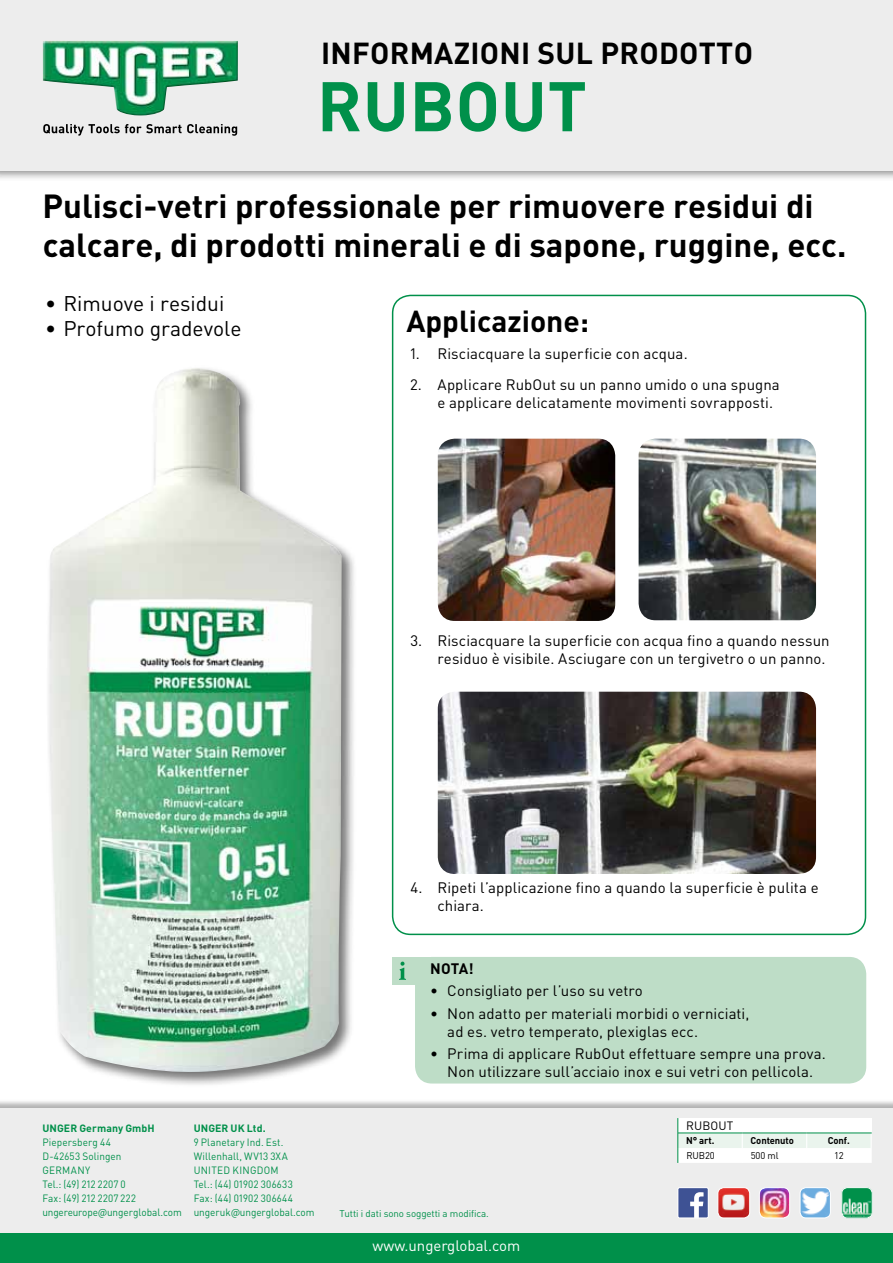
<style>
.page{position:relative;width:893px;height:1263px;background:#fff}
.page>*{position:absolute;margin:0;border:0;box-sizing:border-box;transform-origin:0 0}
.t1{font:700 69px "DIN Pro";letter-spacing:.01em;color:#00904a}
.t2{font:700 33px/39.6px "DIN Pro";color:#000}
.t3{font:700 30px "DIN Pro";letter-spacing:.01em;color:#000}
.t4{font:21px "DIN Pro";color:#000}
.t5{font:15px/18px "DIN Pro";letter-spacing:.005em;color:#000}
.t6{font:15px "DIN Pro";color:#fff}
.t7{font:700 15px "DIN Pro";color:#000}
.t8{font:12px "DIN Pro";letter-spacing:.01em;color:#000}
.t9{font:10.5px/14px "DIN Pro";letter-spacing:.01em;color:#00904a;scale:.95 1}
.t10{font:700 10.5px "DIN Pro";letter-spacing:.01em;color:#00904a}
.t11{font:9.75px "DIN Pro";letter-spacing:-.01em;color:#00904a}
.t12{font:700 9.75px "DIN Pro";letter-spacing:-.01em;color:#000}
.t13{font:9.75px "DIN Pro";letter-spacing:-.01em;color:#000}
</style>
<div class="page">
<div style="left:0;top:1099px;width:893px;height:136px;background:#000;opacity:.3"></div>
<div style="left:0;top:1108px;width:893px;height:126px;background:#ededed"></div>
<div style="left:0;top:0;width:893px;height:182px;background:#000;opacity:.5"></div>
<div style="left:0;top:0;width:893px;height:170px;background:#ededed"></div>
<img style="left:43px;top:41px;width:195px;height:74px">
<svg style="left:43px;top:124px;width:194px;height:12px"></svg>
<div style="left:0;top:1233px;width:893px;height:30px;background:#00904a"></div>
<svg style="left:678px;top:1118px;width:194px;height:45px"></svg>
<div style="left:46px;top:365px;width:311px;height:722px;background:#000;opacity:.54"></div>
<img style="left:46px;top:368px;width:296px;height:707px">
<div style="left:415px;top:957px;width:451px;height:126px;background:#beddc7;border-radius:17px"></div>
<div style="left:392px;top:957px;width:38px;height:27px;background:#beddc7"></div>
<svg style="left:399px;top:961px;width:7px;height:19px"></svg>
<div style="left:392px;top:295px;width:474px;height:640px;border:2px solid #00904a;border-radius:18px"></div>
<img style="left:438px;top:439px;width:177px;height:182px">
<img style="left:639px;top:439px;width:177px;height:181px">
<img style="left:438px;top:692px;width:378px;height:182px">
<svg style="left:680px;top:1189px;width:26px;height:27px"></svg>
<div style="left:678px;top:1187px;width:30px;height:31px;border:1px solid #fff;border-radius:2px"></div>
<img style="left:719px;top:1189px;width:31px;height:29px">
<div style="left:717px;top:1187px;width:33px;height:31px;border:1px solid #fff;border-radius:6px"></div>
<img style="left:760px;top:1189px;width:29px;height:29px">
<div style="left:759px;top:1187px;width:31px;height:31px;border:1px solid #fff;border-radius:7px"></div>
<img style="left:800px;top:1189px;width:29px;height:29px">
<div style="left:800px;top:1187px;width:31px;height:31px;border:1px solid #fff;border-radius:6px"></div>
<img style="left:843px;top:1188px;width:29px;height:30px">
<div style="left:841px;top:1187px;width:31px;height:31px;border:1px solid #fff;border-radius:6px"></div>
<h3 class="t3" style="left:321px;top:33px;width:433px">In formazioni sul prodotto</h3>
<h1 class="t1" style="left:317px;top:59px;width:267px">RUBOUT</h1>
<h2 class="t2" style="left:42px;top:185px;width:806px">Pulisci-vetri professionale per rimuovere residui di calcare, di prodotti minerali e di sapone, ruggine, ecc.</h2>
<h3 class="t4" style="left:45px;top:289px;width:181px">• Rimuove i residui</h3>
<h3 class="t4" style="left:45px;top:314px;width:198px">• Profumo gradevole</h3>
<h3 class="t3" style="left:406px;top:301px;width:184px">Applicazione:</h3>
<p class="t5" style="left:410px;top:344px;width:279px">1. Risciacquare la superficie con acqua.</p>
<p class="t5" style="left:437px;top:375px;width:344px;text-indent:-27px">2. Applicare RubOut su un panno umido o una spugna e applicare delicatamente movimenti sovrapposti.</p>
<p class="t5" style="left:410px;top:631px;width:421px;text-align:right">3. Risciacquare la superficie con acqua fino a quando nessun residuo è visibile. Asciugare con un tergivetro o un panno.</p>
<p class="t5" style="left:437px;top:878px;width:383px;text-indent:-27px">4. Ripeti l’applicazione fino a quando la superficie è pulita e chiara.</p>
<p class="t10" style="left:43px;top:1121px;width:114px">UNGER Germany GmbH</p>
<p class="t9" style="left:43px;top:1135px;width:148px">Piepersberg 44<br>D-42653 Solingen<br>GERMANY<br>Tel.: (49) 212 2207 0<br>Fax: (49) 212 2207 222 ungereurope@ungerglobal.com</p>
<p class="t10" style="left:194px;top:1121px;width:73px">UNGER UK Ltd.</p>
<p class="t9" style="left:194px;top:1135px;width:129px">9 Planetary Ind. Est.<br>Willenhall, WV13 3XA<br>UNITED KINGDOM<br>Tel.: (44) 01902 306633<br>Fax: (44) 01902 306644 ungeruk@ungerglobal.com</p>
<p class="t7" style="left:430px;top:958px;width:45px">NOTA!</p>
<p class="t5" style="left:430px;top:981px;width:214px">• Consigliato per l’uso su vetro</p>
<p class="t5" style="left:447px;top:1004px;width:304px;text-indent:-17px">• Non adatto per materiali morbidi o verniciati, ad es. vetro temperato, plexiglas ecc.</p>
<p class="t5" style="left:430px;top:1044px;width:397px;text-align:center">• Prima di applicare RubOut effettuare sempre una prova.<br>Non utilizzare sull’acciaio inox e sui vetri con pellicola.</p>
<p class="t8" style="left:686px;top:1117px;width:49px">RUBOUT</p>
<p class="t12" style="left:686px;top:1133px;width:30px">N° art.</p>
<p class="t12" style="left:750px;top:1133px;width:45px">Contenuto</p>
<p class="t12" style="left:828px;top:1133px;width:23px">Conf.</p>
<p class="t11" style="left:339px;top:1207px;width:151px">Tutti i dati sono soggetti a modifica.</p>
<p class="t6" style="left:373px;top:1235px;width:149px">www.ungerglobal.com</p>
<p class="t13" style="left:686px;top:1149px;width:30px">RUB20</p>
<p class="t13" style="left:751px;top:1149px;width:29px">500 ml</p>
<p class="t13" style="left:834px;top:1149px;width:11px">12</p>
</div>
